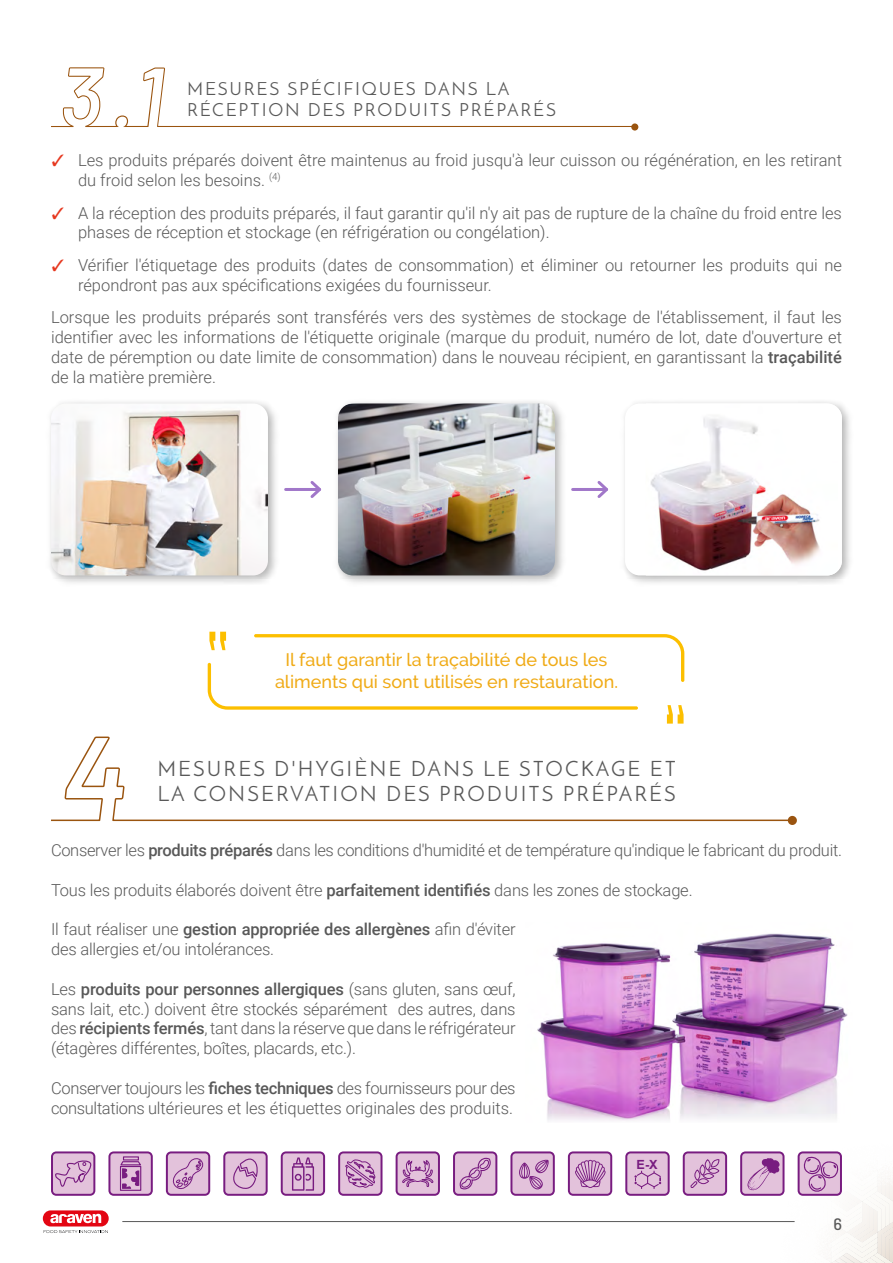
<style>
.page{position:relative;width:893px;height:1263px;background:#fff}
.page>*{position:absolute;margin:0;border:0;box-sizing:border-box;transform-origin:0 0}
.t1{font:21px/25.2px "Josefin Sans";letter-spacing:.1em;color:#595959}
.t2{font:500 18px/21.6px "Raleway";color:#f0ab17;text-align:center}
.t3{font:18px/21.6px "Josefin Sans";letter-spacing:.1em;color:#595959}
.t4{font:300 16.5px/19.8px "Roboto";color:#595959}
.t5{font:300 16.5px/19.8px "Roboto";letter-spacing:-.02em;color:#595959}
.t6{font:500 16.5px "Barlow";color:#595959}
.t7{font:700 12.6px "Arial";color:#781c80}
.s1{font-weight:500}
</style>
<div class="page">
<svg style="left:44px;top:1230px;width:64px;height:3px"></svg>
<div style="left:43px;top:1210px;width:66px;height:16px;background:#e30613;border-radius:8px"></div>
<svg style="left:50px;top:1214px;width:51px;height:9px"></svg>
<hr style="left:122px;top:1221px;width:673px;height:1px;background:#595959">
<svg style="left:51px;top:67px;width:587px;height:64px"></svg>
<svg style="left:51px;top:736px;width:746px;height:89px"></svg>
<div style="left:45px;top:398px;width:234px;height:189px;background:#000;opacity:.3"></div>
<img style="left:51px;top:403px;width:217px;height:172px">
<div style="left:332px;top:398px;width:234px;height:189px;background:#000;opacity:.3"></div>
<img style="left:338px;top:403px;width:217px;height:172px">
<div style="left:619px;top:398px;width:234px;height:189px;background:#000;opacity:.3"></div>
<div style="left:625px;top:403px;width:217px;height:172px;background:#fff;border-radius:15px"></div>
<img style="left:650px;top:403px;width:192px;height:172px">
<hr style="left:573px;top:488px;width:34px;height:3px;background:#a177c9">
<svg style="left:597px;top:481px;width:12px;height:17px"></svg>
<hr style="left:286px;top:488px;width:34px;height:3px;background:#a177c9">
<svg style="left:310px;top:481px;width:12px;height:17px"></svg>
<img style="left:537px;top:933px;width:311px;height:188px">
<svg style="left:51px;top:1151px;width:44px;height:45px;background:#c99bc5"></svg>
<svg style="left:338px;top:1151px;width:44px;height:45px;background:#c493c1"></svg>
<svg style="left:625px;top:1151px;width:45px;height:45px;background:#cea2c9"></svg>
<svg style="left:166px;top:1151px;width:44px;height:45px;background:#c99ac5"></svg>
<svg style="left:683px;top:1151px;width:44px;height:45px;background:#c89ac5"></svg>
<svg style="left:281px;top:1151px;width:44px;height:45px;background:#c493c1"></svg>
<svg style="left:108px;top:1151px;width:45px;height:45px;background:#c08dbe"></svg>
<svg style="left:396px;top:1151px;width:44px;height:45px;background:#c696c2"></svg>
<svg style="left:510px;top:1151px;width:45px;height:45px;background:#c697c3"></svg>
<svg style="left:223px;top:1151px;width:45px;height:45px;background:#cb9dc7"></svg>
<svg style="left:453px;top:1151px;width:44px;height:45px;background:#c899c4"></svg>
<svg style="left:568px;top:1151px;width:44px;height:45px;background:#c492c0"></svg>
<svg style="left:740px;top:1151px;width:153px;height:112px"></svg>
<svg style="left:208px;top:634px;width:476px;height:76px"></svg>
<p class="t3" style="left:187px;top:77px;width:370px">MESURES SPÉCIFIQUES DANS LA<br>RÉCEPTION DES PRODUITS PRÉPARÉS</p>
<p class="t4" style="left:78px;top:150px;width:765px">Les produits préparés doivent être maintenus au froid jusqu'à leur cuisson ou régénération, en les retirant du froid selon les besoins. <sup>(4)</sup></p>
<p class="t4" style="left:78px;top:202px;width:765px">A la réception des produits préparés, il faut garantir qu'il n'y ait pas de rupture de la chaîne du froid entre les phases de réception et stockage (en réfrigération ou congélation).</p>
<p class="t4" style="left:78px;top:254px;width:765px">Vérifier l'étiquetage des produits (dates de consommation) et éliminer ou retourner les produits qui ne répondront pas aux spécifications exigées du fournisseur.</p>
<p class="t4" style="left:51px;top:307px;width:792px;text-align:justify">Lorsque les produits préparés sont transférés vers des systèmes de stockage de l'établissement, il faut les identifier avec les informations de l'étiquette originale (marque du produit, numéro de lot, date d'ouverture et date de péremption ou date limite de consommation) dans le nouveau récipient, en garantissant la <span class="s1">traçabilité </span>de la matière première.</p>
<p class="t2" style="left:275px;top:649px;width:344px">Il faut garantir la traçabilité de tous les aliments qui sont utilisés en restauration.</p>
<p class="t1" style="left:157px;top:756px;width:520px">MESURES D'HYGIÈNE DANS LE STOCKAGE ET<br>LA CONSERVATION DES PRODUITS PRÉPARÉS</p>
<p class="t5" style="left:51px;top:840px;width:792px">Conserver les <span class="s1">produits préparés</span> dans les conditions d'humidité et de température qu'indique le fabricant du produit.</p>
<p class="t4" style="left:51px;top:879px;width:643px">Tous les produits élaborés doivent être <span class="s1">parfaitement identifiés</span> dans les zones de stockage.</p>
<p class="t4" style="left:51px;top:919px;width:466px">Il faut réaliser une <span class="s1">gestion appropriée des allergènes</span> afin d'éviter des allergies et/ou intolérances.</p>
<p class="t4" style="left:51px;top:978px;width:466px;text-align:justify">Les <span class="s1">produits pour personnes allergiques</span> (sans gluten, sans œuf, sans lait, etc.) doivent être stockés séparément des autres, dans des <span class="s1">récipients fermés</span>, tant dans la réserve que dans le réfrigérateur (étagères différentes, boîtes, placards, etc.).</p>
<p class="t5" style="left:51px;top:1077px;width:466px">Conserver toujours les <span class="s1">fiches techniques</span> des fournisseurs pour des consultations ultérieures et les étiquettes originales des produits.</p>
<p class="t7" style="left:637px;top:1156px;width:23px">E-X</p>
<p class="t6" style="left:833px;top:1212px;width:10px">6</p>
</div>
